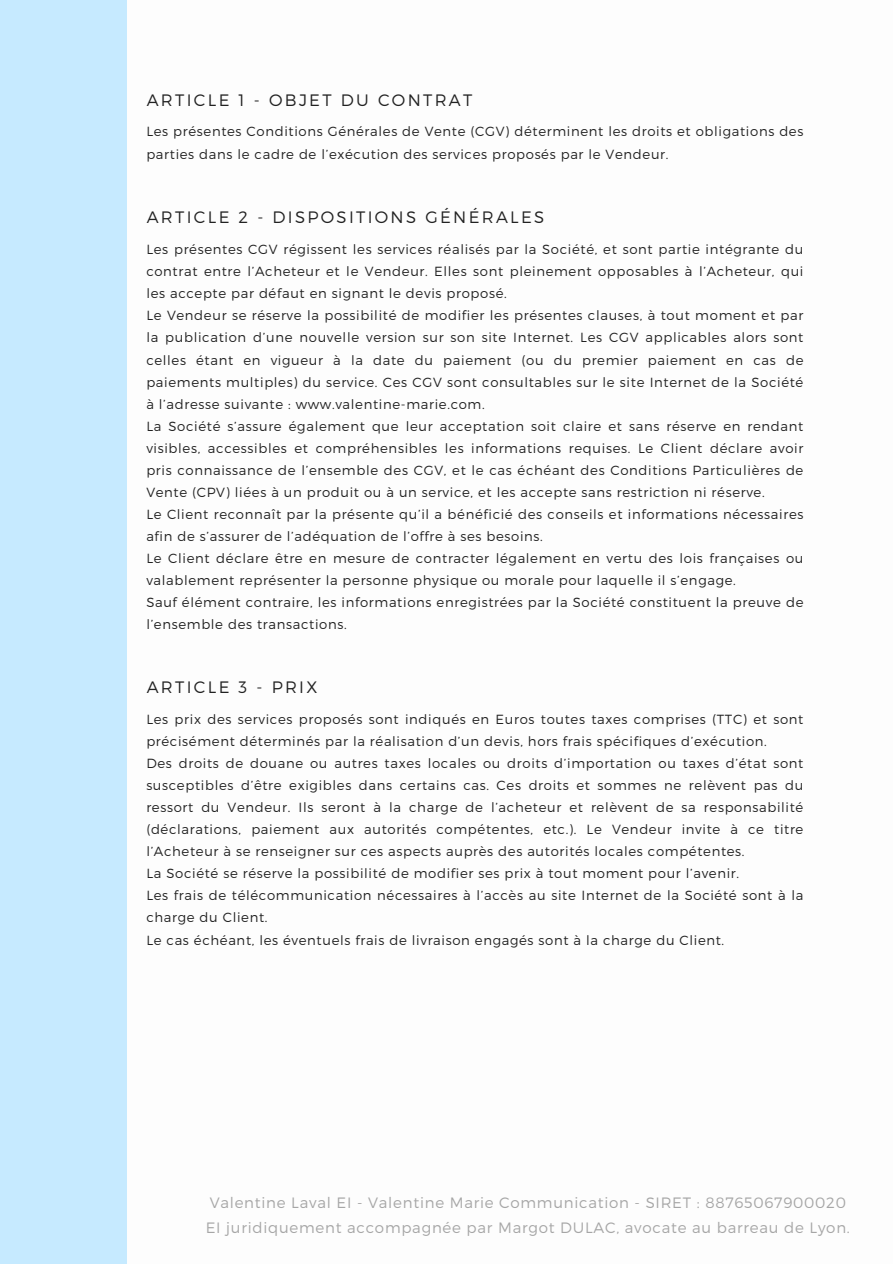
<style>
.page{position:relative;width:893px;height:1264px;background:#fff}
.page>*{position:absolute;margin:0;border:0;box-sizing:border-box;transform-origin:0 0}
.t1{font:300 16.5px "Montserrat";letter-spacing:.14em;color:#222}
.t2{font:300 15px "Montserrat";letter-spacing:.05em;color:#a6a6a6}
.t3{font:300 13.2px/22px "Montserrat";letter-spacing:.05em;color:#222}
</style>
<div class="page">
<div style="left:0;top:0;width:127px;height:1263px;background:#c6eaff"></div>
<p class="t1" style="left:147px;top:89px;width:327px">ARTICLE 1 - OBJET DU CONTRAT</p>
<p class="t3" style="left:146px;top:120px;width:658px">Les présentes Conditions Générales de Vente (CGV) déterminent les droits et obligations des parties dans le cadre de l’exécution des services proposés par le Vendeur.</p>
<p class="t1" style="left:147px;top:207px;width:399px">ARTICLE 2 - DISPOSITIONS GÉNÉRALES</p>
<p class="t3" style="left:146px;top:238px;width:658px;text-align:justify">Les présentes CGV régissent les services réalisés par la Société, et sont partie intégrante du contrat entre l’Acheteur et le Vendeur. Elles sont pleinement opposables à l’Acheteur, qui les accepte par défaut en signant le devis proposé.</p>
<p class="t3" style="left:146px;top:304px;width:658px;text-align:justify">Le Vendeur se réserve la possibilité de modifier les présentes clauses, à tout moment et par la publication d’une nouvelle version sur son site Internet. Les CGV applicables alors sont celles étant en vigueur à la date du paiement (ou du premier paiement en cas de paiements multiples) du service. Ces CGV sont consultables sur le site Internet de la Société à l’adresse suivante : www.valentine-marie.com.</p>
<p class="t3" style="left:146px;top:414px;width:658px;text-align:justify">La Société s’assure également que leur acceptation soit claire et sans réserve en rendant visibles, accessibles et compréhensibles les informations requises. Le Client déclare avoir pris connaissance de l’ensemble des CGV, et le cas échéant des Conditions Particulières de Vente (CPV) liées à un produit ou à un service, et les accepte sans restriction ni réserve.</p>
<p class="t3" style="left:146px;top:502px;width:658px">Le Client reconnaît par la présente qu’il a bénéficié des conseils et informations nécessaires afin de s’assurer de l’adéquation de l’offre à ses besoins.</p>
<p class="t3" style="left:146px;top:547px;width:658px">Le Client déclare être en mesure de contracter légalement en vertu des lois françaises ou valablement représenter la personne physique ou morale pour laquelle il s’engage.</p>
<p class="t3" style="left:146px;top:591px;width:658px">Sauf élément contraire, les informations enregistrées par la Société constituent la preuve de l’ensemble des transactions.</p>
<p class="t1" style="left:147px;top:676px;width:172px">ARTICLE 3 - PRIX</p>
<p class="t3" style="left:146px;top:707px;width:658px">Les prix des services proposés sont indiqués en Euros toutes taxes comprises (TTC) et sont précisément déterminés par la réalisation d’un devis, hors frais spécifiques d’exécution.</p>
<p class="t3" style="left:146px;top:751px;width:658px;text-align:justify">Des droits de douane ou autres taxes locales ou droits d’importation ou taxes d’état sont susceptibles d’être exigibles dans certains cas. Ces droits et sommes ne relèvent pas du ressort du Vendeur. Ils seront à la charge de l’acheteur et relèvent de sa responsabilité (déclarations, paiement aux autorités compétentes, etc.). Le Vendeur invite à ce titre l’Acheteur à se renseigner sur ces aspects auprès des autorités locales compétentes.</p>
<p class="t3" style="left:146px;top:862px;width:594px">La Société se réserve la possibilité de modifier ses prix à tout moment pour l’avenir.</p>
<p class="t3" style="left:146px;top:884px;width:658px">Les frais de télécommunication nécessaires à l’accès au site Internet de la Société sont à la charge du Client.</p>
<p class="t3" style="left:146px;top:928px;width:579px">Le cas échéant, les éventuels frais de livraison engagés sont à la charge du Client.</p>
<p class="t2" style="left:210px;top:1192px;width:637px">Valentine Laval EI - Valentine Marie Communication - SIRET : 88765067900020</p>
<p class="t2" style="left:206px;top:1217px;width:645px">EI juridiquement accompagnée par Margot DULAC, avocate au barreau de Lyon.</p>
</div>
